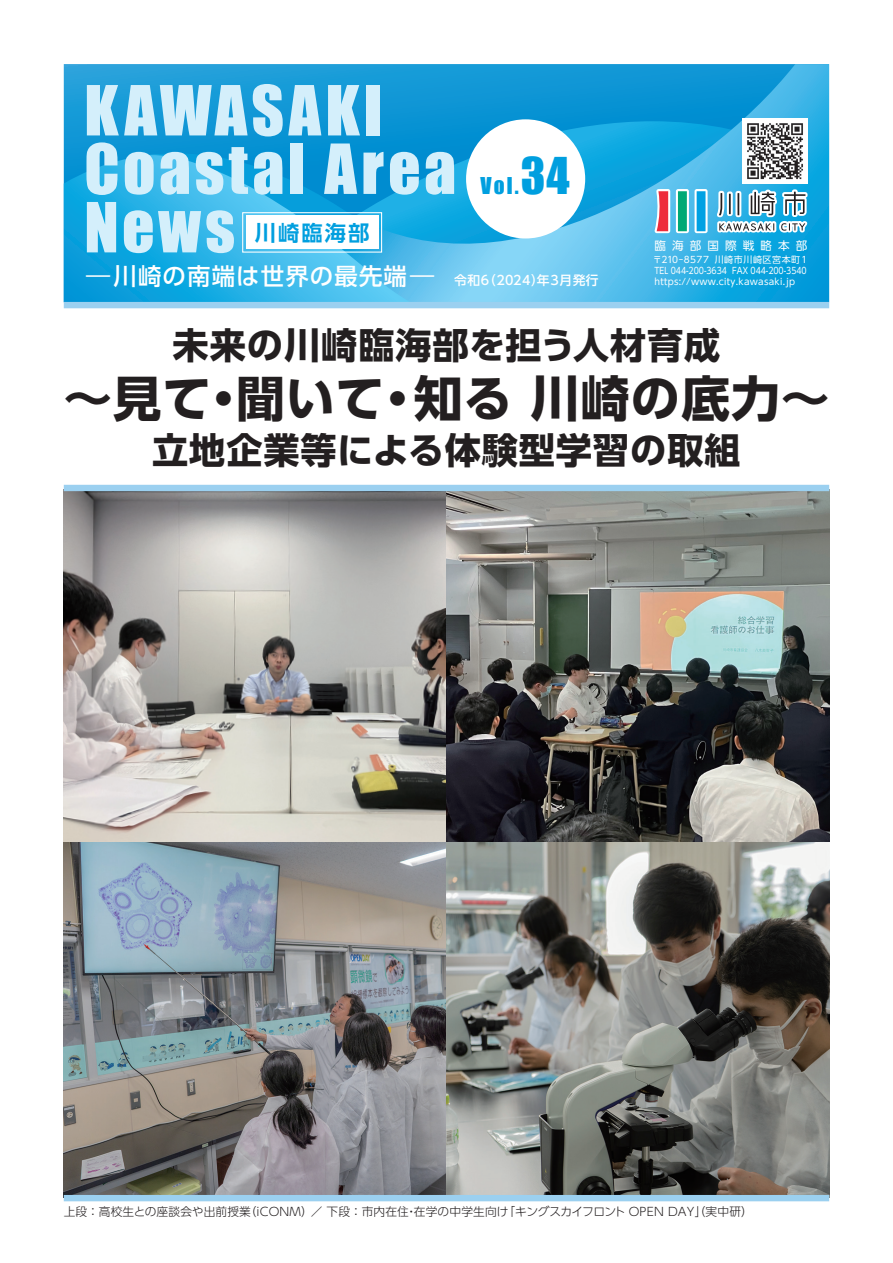
<style>
.page{position:relative;width:893px;height:1263px;background:#fff}
.page>*{position:absolute;margin:0;border:0;box-sizing:border-box;transform-origin:0 0}
.t1{font:700 48.9px "UD Shin Go Pro";letter-spacing:.025em;color:#231f20}
.t2{font:700 36.15px "UD Shin Go Pro";letter-spacing:.025em;color:#231f20}
.t3{font:500 23.4px "UD Shin Go Pro";letter-spacing:.05em;color:#fff}
.t4{font:21.3px "Impact";color:#009fdf}
.t5{font:700 21.3px "UD Shin Go Pro De";letter-spacing:.1em;color:#009fdf}
.t6{font:500 12.75px "UD Shin Go Pro";letter-spacing:.04em;color:#fff}
.t7{font:300 11.7px "UD Shin Go Pro";letter-spacing:.015em;color:#231f20}
.t8{font:11.55px "UD Shin Go Pro";letter-spacing:.525em;color:#fff}
.t9{font:9px/10.6px "UD Shin Go Pro";letter-spacing:-.005em;color:#fff}
.t10{font:9px "UD Shin Go Pro";letter-spacing:.03em;color:#fff}
.s1{font-weight:300}
.s2{font-size:46.65px}
</style>
<div class="page">
<svg style="left:64px;top:64px;width:766px;height:245px;background:#55bae5"></svg>
<img style="left:64px;top:491px;width:765px;height:351px">
<img style="left:64px;top:842px;width:765px;height:353px">
<div style="left:64px;top:1195px;width:765px;height:6px;background:#9bd0f0"></div>
<div style="left:64px;top:485px;width:765px;height:6px;background:#9bd0f0"></div>
<div style="left:64px;top:302px;width:765px;height:6px;background:#9bd0f0"></div>
<img style="left:742px;top:118px;width:66px;height:66px">
<h3 class="t5" style="left:255px;top:215px;width:116px">川崎臨海部</h3>
<h3 class="t3" style="left:84px;top:257px;width:354px"><span class="s1">ー</span>川崎の南端は世界の最先端<span class="s1">ー</span></h3>
<h3 class="t4" style="left:481px;top:169px;width:91px">Vol.<span class="s2">34</span></h3>
<p class="t8" style="left:654px;top:237px;width:154px">臨海部国際戦略本部</p>
<p class="t9" style="left:653px;top:254px;width:158px">〒210-8577 川崎市川崎区宮本町１<br>TEL 044-200-3634 FAX 044-200-3540</p>
<p class="t6" style="left:454px;top:270px;width:146px">令和6（2024）年3月発行</p>
<p class="t10" style="left:654px;top:274px;width:142px">https://www.city.kawasaki.jp</p>
<h2 class="t2" style="left:173px;top:315px;width:549px">未来の川崎臨海部を担う人材育成</h2>
<h1 class="t1" style="left:63px;top:358px;width:768px">～見て・聞いて・知る 川崎の底力～</h1>
<h2 class="t2" style="left:152px;top:421px;width:590px">立地企業等による体験型学習の取組</h2>
<p class="t7" style="left:64px;top:1202px;width:691px">上段 ：高校生との座談会や出前授業（iCONM）／ 下段 ：市内在住・在学の中学生向け「キングスカイフロント OPEN DAY」（実中研）</p>
</div>
